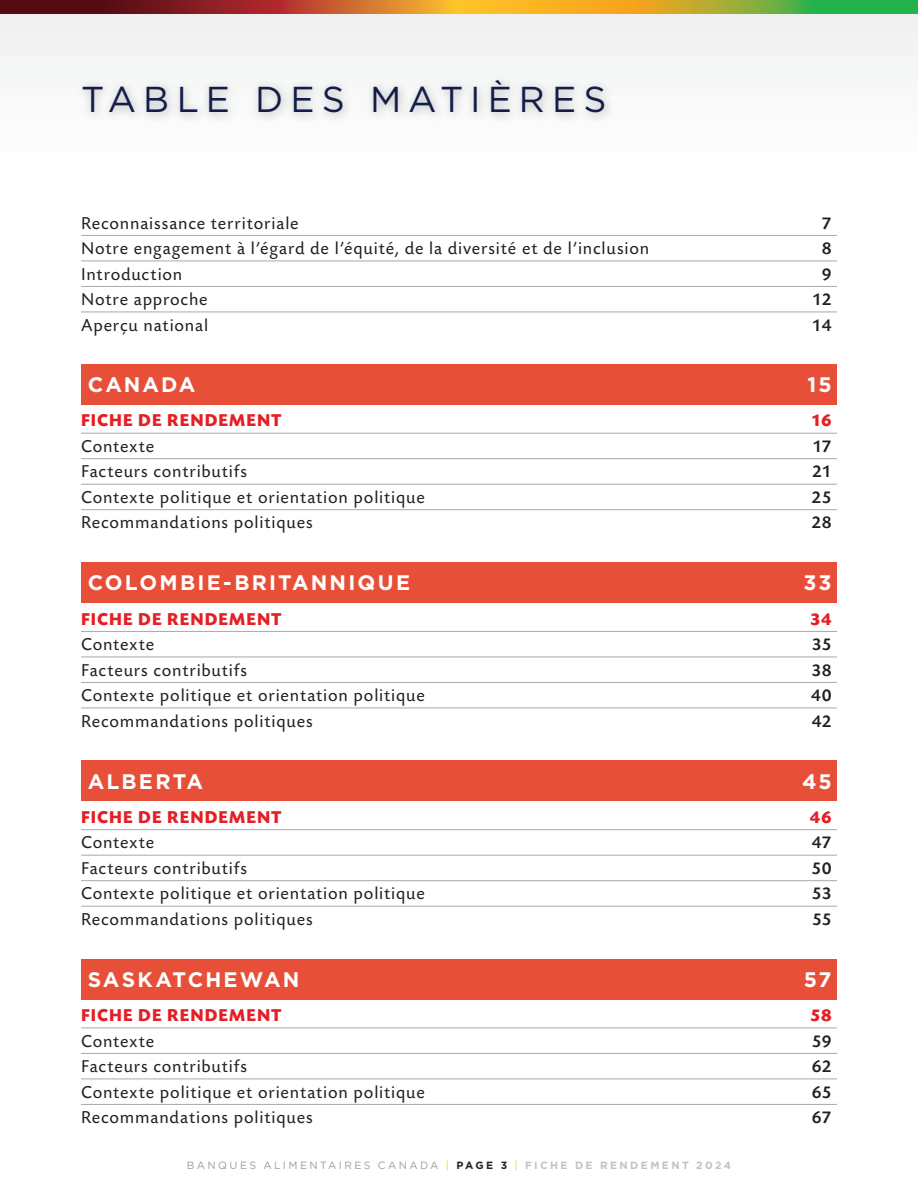
<style>
.page{position:relative;width:918px;height:1188px;background:#fff}
.page>*{position:absolute;margin:0;border:0;box-sizing:border-box;transform-origin:0 0}
.t1{font:36px "Gotham";letter-spacing:.195em;color:#131d49}
.t2{font:700 21px "Gotham";letter-spacing:.1em;color:#fff}
.t3{font:18px "Today SB";letter-spacing:.045em;color:#231f20}
.t4{font:700 18px "Today SB";letter-spacing:.06em;color:#e41f25}
.t5{font:500 18px "Today SB";color:#231f20}
.t6{font:10.5px "Gotham";letter-spacing:.225em;color:#9e9b9b}
.s1{color:#fed304}
.s2{font-weight:700;color:#252323}
.s3{font-weight:700;color:#c1c2c4}
</style>
<div class="page">
<hr style="left:81px;top:235px;width:756px;height:1px;background:#a8a9ad">
<hr style="left:81px;top:261px;width:756px;height:1px;background:#a8a9ad">
<hr style="left:81px;top:286px;width:756px;height:1px;background:#a8a9ad">
<hr style="left:81px;top:312px;width:756px;height:1px;background:#a8a9ad">
<hr style="left:81px;top:433px;width:756px;height:1px;background:#a8a9ad">
<hr style="left:81px;top:458px;width:756px;height:1px;background:#a8a9ad">
<hr style="left:81px;top:484px;width:756px;height:1px;background:#a8a9ad">
<hr style="left:81px;top:509px;width:756px;height:1px;background:#a8a9ad">
<hr style="left:81px;top:631px;width:756px;height:1px;background:#a8a9ad">
<hr style="left:81px;top:657px;width:756px;height:1px;background:#a8a9ad">
<hr style="left:81px;top:682px;width:756px;height:1px;background:#a8a9ad">
<hr style="left:81px;top:708px;width:756px;height:1px;background:#a8a9ad">
<hr style="left:81px;top:829px;width:756px;height:1px;background:#a8a9ad">
<hr style="left:81px;top:855px;width:756px;height:1px;background:#a8a9ad">
<hr style="left:81px;top:880px;width:756px;height:1px;background:#a8a9ad">
<hr style="left:81px;top:906px;width:756px;height:1px;background:#a8a9ad">
<hr style="left:81px;top:1028px;width:756px;height:1px;background:#a8a9ad">
<hr style="left:81px;top:1053px;width:756px;height:1px;background:#a8a9ad">
<hr style="left:81px;top:1079px;width:756px;height:1px;background:#a8a9ad">
<hr style="left:81px;top:1104px;width:756px;height:1px;background:#a8a9ad">
<div style="left:81px;top:364px;width:756px;height:41px;background:#e74f39"></div>
<div style="left:81px;top:562px;width:756px;height:41px;background:#e74f39"></div>
<div style="left:81px;top:761px;width:756px;height:40px;background:#e74f39"></div>
<div style="left:81px;top:959px;width:756px;height:40px;background:#e74f39"></div>
<div style="left:0;top:14px;width:918px;height:175px;background:#f9f9f9"></div>
<svg style="left:0;top:0;width:918px;height:14px;background:#a0752b"></svg>
<div style="left:75px;top:73px;width:540px;height:51px;background:#231f20;opacity:.35"></div>
<p class="t1" style="left:81px;top:76px;width:527px">TABLE DES MATIÈRES</p>
<p class="t3" style="left:81px;top:213px;width:219px">Reconnaissance territoriale</p>
<p class="t5" style="left:822px;top:213px;width:11px">7</p>
<p class="t3" style="left:81px;top:239px;width:570px">Notre engagement à l’égard de l’équité, de la diversité et de l’inclusion</p>
<p class="t5" style="left:822px;top:239px;width:11px">8</p>
<p class="t3" style="left:81px;top:264px;width:103px">Introduction</p>
<p class="t5" style="left:822px;top:264px;width:11px">9</p>
<p class="t3" style="left:81px;top:290px;width:128px">Notre approche</p>
<p class="t5" style="left:812px;top:290px;width:21px">12</p>
<p class="t3" style="left:81px;top:315px;width:129px">Aperçu national</p>
<p class="t5" style="left:812px;top:315px;width:21px">14</p>
<p class="t2" style="left:88px;top:371px;width:109px">CANADA</p>
<p class="t2" style="left:807px;top:371px;width:26px">15</p>
<p class="t4" style="left:81px;top:411px;width:202px">FICHE DE RENDEMENT</p>
<p class="t4" style="left:811px;top:411px;width:22px">16</p>
<p class="t3" style="left:81px;top:436px;width:75px">Contexte</p>
<p class="t5" style="left:813px;top:436px;width:21px">17</p>
<p class="t3" style="left:81px;top:462px;width:168px">Facteurs contributifs</p>
<p class="t5" style="left:812px;top:462px;width:21px">21</p>
<p class="t3" style="left:81px;top:487px;width:345px">Contexte politique et orientation politique</p>
<p class="t5" style="left:811px;top:487px;width:22px">25</p>
<p class="t3" style="left:81px;top:513px;width:233px">Recommandations politiques</p>
<p class="t5" style="left:811px;top:513px;width:22px">28</p>
<p class="t2" style="left:88px;top:569px;width:324px">COLOMBIE-BRITANNIQUE</p>
<p class="t2" style="left:804px;top:569px;width:30px">33</p>
<p class="t4" style="left:81px;top:609px;width:202px">FICHE DE RENDEMENT</p>
<p class="t4" style="left:810px;top:609px;width:23px">34</p>
<p class="t3" style="left:81px;top:635px;width:75px">Contexte</p>
<p class="t5" style="left:812px;top:635px;width:21px">35</p>
<p class="t3" style="left:81px;top:660px;width:168px">Facteurs contributifs</p>
<p class="t5" style="left:812px;top:660px;width:22px">38</p>
<p class="t3" style="left:81px;top:686px;width:345px">Contexte politique et orientation politique</p>
<p class="t5" style="left:811px;top:686px;width:22px">40</p>
<p class="t3" style="left:81px;top:711px;width:233px">Recommandations politiques</p>
<p class="t5" style="left:812px;top:711px;width:21px">42</p>
<p class="t2" style="left:88px;top:767px;width:117px">ALBERTA</p>
<p class="t2" style="left:802px;top:767px;width:31px">45</p>
<p class="t4" style="left:81px;top:807px;width:202px">FICHE DE RENDEMENT</p>
<p class="t4" style="left:810px;top:807px;width:23px">46</p>
<p class="t3" style="left:81px;top:833px;width:75px">Contexte</p>
<p class="t5" style="left:812px;top:833px;width:21px">47</p>
<p class="t3" style="left:81px;top:858px;width:168px">Facteurs contributifs</p>
<p class="t5" style="left:812px;top:858px;width:22px">50</p>
<p class="t3" style="left:81px;top:884px;width:345px">Contexte politique et orientation politique</p>
<p class="t5" style="left:812px;top:884px;width:21px">53</p>
<p class="t3" style="left:81px;top:909px;width:233px">Recommandations politiques</p>
<p class="t5" style="left:812px;top:909px;width:21px">55</p>
<p class="t2" style="left:88px;top:965px;width:213px">SASKATCHEWAN</p>
<p class="t2" style="left:804px;top:965px;width:29px">57</p>
<p class="t4" style="left:81px;top:1006px;width:202px">FICHE DE RENDEMENT</p>
<p class="t4" style="left:810px;top:1006px;width:23px">58</p>
<p class="t3" style="left:81px;top:1031px;width:75px">Contexte</p>
<p class="t5" style="left:812px;top:1031px;width:21px">59</p>
<p class="t3" style="left:81px;top:1057px;width:168px">Facteurs contributifs</p>
<p class="t5" style="left:812px;top:1057px;width:21px">62</p>
<p class="t3" style="left:81px;top:1082px;width:345px">Contexte politique et orientation politique</p>
<p class="t5" style="left:812px;top:1082px;width:21px">65</p>
<p class="t3" style="left:81px;top:1108px;width:233px">Recommandations politiques</p>
<p class="t5" style="left:812px;top:1108px;width:21px">67</p>
<p class="t6" style="left:187px;top:1159px;width:546px">BANQUES ALIMENTAIRES CANADA <span class="s1">|</span> <span class="s2">PAGE 3</span> <span class="s1">|</span> <span class="s3">FICHE DE RENDEMENT 2024</span></p>
</div>
